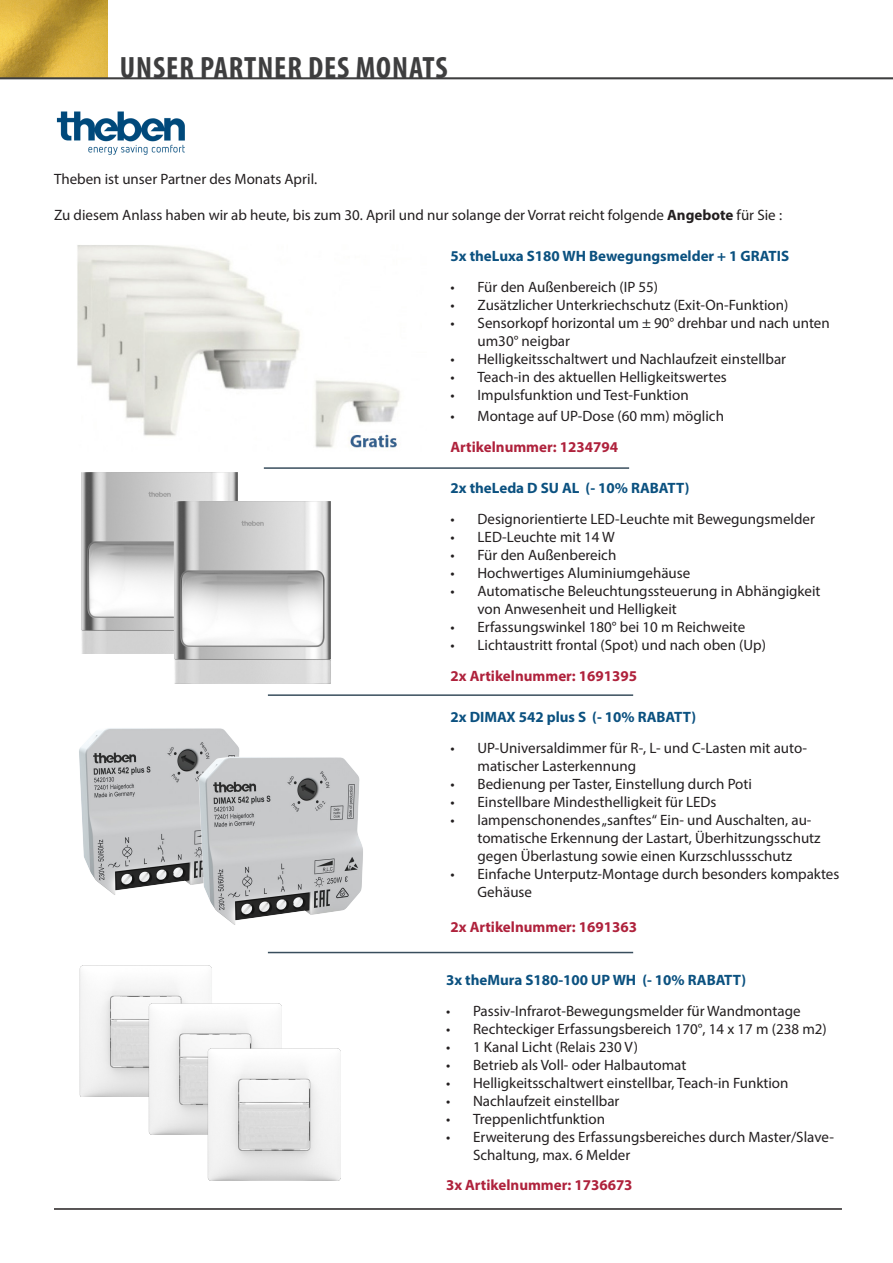
<style>
.page{position:relative;width:893px;height:1263px;background:#fff}
.page>*{position:absolute;margin:0;border:0;box-sizing:border-box;transform-origin:0 0}
.t1{font:700 condensed 30.9px "Myriad Pro";letter-spacing:.03em;color:#3e3e3f}
.t2{font:15px/18px "Myriad Pro";color:#231f20}
.t3{font:700 15px "Myriad Pro";color:#0b5180}
.t4{font:700 15px "Myriad Pro";color:#af223c}
.s1{font-weight:700}
</style>
<div class="page">
<hr style="left:54px;top:1208px;width:788px;height:2px;background:#231f20">
<img style="left:0;top:0;width:108px;height:77px">
<hr style="left:0;top:77px;width:893px;height:2px;background:#3e3e3f">
<img style="left:56px;top:111px;width:129px;height:44px">
<img style="left:77px;top:245px;width:323px;height:203px">
<hr style="left:264px;top:467px;width:365px;height:2px;background:#394e5d">
<img style="left:81px;top:473px;width:183px;height:181px">
<img style="left:148px;top:502px;width:183px;height:181px">
<hr style="left:268px;top:694px;width:365px;height:2px;background:#394e5d">
<hr style="left:268px;top:952px;width:365px;height:1px;background:#394e5d">
<img style="left:79px;top:728px;width:161px;height:167px">
<img style="left:193px;top:751px;width:170px;height:174px">
<img style="left:79px;top:965px;width:133px;height:132px">
<img style="left:143px;top:1003px;width:139px;height:131px">
<img style="left:202px;top:1048px;width:139px;height:132px">
<p class="t1" style="left:120px;top:48px;width:329px">UNSER PARTNER DES MONATS</p>
<p class="t2" style="left:54px;top:170px;width:265px">Theben ist unser Partner des Monats April.</p>
<p class="t2" style="left:54px;top:206px;width:730px">Zu diesem Anlass haben wir ab heute, bis zum 30. April und nur solange der Vorrat reicht folgende <span class="s1">Angebote</span> für Sie :</p>
<p class="t3" style="left:450px;top:246px;width:340px">5x theLuxa S180 WH Bewegungsmelder + 1 GRATIS</p>
<p class="t2" style="left:450px;top:278px;width:209px">• Für den Außenbereich (IP 55)</p>
<p class="t2" style="left:450px;top:296px;width:339px">• Zusätzlicher Unterkriechschutz (Exit-On-Funktion)</p>
<p class="t2" style="left:477px;top:314px;width:354px;text-indent:-27px">• Sensorkopf horizontal um ± 90° drehbar und nach unten um30° neigbar</p>
<p class="t2" style="left:450px;top:350px;width:337px">• Helligkeitsschaltwert und Nachlaufzeit einstellbar</p>
<p class="t2" style="left:450px;top:368px;width:278px">• Teach-in des aktuellen Helligkeitswertes</p>
<p class="t2" style="left:450px;top:386px;width:240px">• Impulsfunktion und Test-Funktion</p>
<p class="t2" style="left:450px;top:407px;width:275px">• Montage auf UP-Dose (60 mm) möglich</p>
<p class="t4" style="left:450px;top:437px;width:169px">Artikelnummer: 1234794</p>
<p class="t3" style="left:450px;top:479px;width:240px">2x theLeda D SU AL (- 10% RABATT)</p>
<p class="t2" style="left:450px;top:510px;width:366px">• Designorientierte LED-Leuchte mit Bewegungsmelder</p>
<p class="t2" style="left:450px;top:528px;width:166px">• LED-Leuchte mit 14 W</p>
<p class="t2" style="left:450px;top:546px;width:167px">• Für den Außenbereich</p>
<p class="t2" style="left:450px;top:564px;width:241px">• Hochwertiges Aluminiumgehäuse</p>
<p class="t2" style="left:477px;top:582px;width:345px;text-indent:-27px">• Automatische Beleuchtungssteuerung in Abhängigkeit von Anwesenheit und Helligkeit</p>
<p class="t2" style="left:450px;top:618px;width:296px">• Erfassungswinkel 180° bei 10 m Reichweite</p>
<p class="t2" style="left:450px;top:636px;width:317px">• Lichtaustritt frontal (Spot) und nach oben (Up)</p>
<p class="t4" style="left:450px;top:666px;width:188px">2x Artikelnummer: 1691395</p>
<p class="t3" style="left:450px;top:707px;width:247px">2x DIMAX 542 plus S (- 10% RABATT)</p>
<p class="t2" style="left:477px;top:739px;width:331px;text-indent:-27px">• UP-Universaldimmer für R-, L- und C-Lasten mit auto&shy;matischer Lasterkennung</p>
<p class="t2" style="left:450px;top:775px;width:303px">• Bedienung per Taster, Einstellung durch Poti</p>
<p class="t2" style="left:450px;top:793px;width:267px">• Einstellbare Mindesthelligkeit fü r LEDs</p>
<p class="t2" style="left:477px;top:811px;width:345px;text-indent:-27px">• lampenschonendes „sanftes“ Ein- und Auschalten, au&shy;tomatische Erkennung der Lastart, Überhitzungsschutz gegen Überlastung sowie einen Kurzschlussschutz</p>
<p class="t2" style="left:477px;top:865px;width:363px;text-indent:-27px">• Einfache Unterputz-Montage durch besonders kompaktes<br>Gehäuse</p>
<p class="t4" style="left:450px;top:917px;width:188px">2x Artikelnummer: 1691363</p>
<p class="t3" style="left:446px;top:970px;width:302px">3x theMura S180-100 UP WH (- 10% RABATT)</p>
<p class="t2" style="left:446px;top:1001px;width:356px">• Passiv-Infrarot-Bewegungsmelder für Wandmontage</p>
<p class="t2" style="left:446px;top:1019px;width:382px">• Rechteckiger Erfassungsbereich 170°, 14 x 17 m (238 m2)</p>
<p class="t2" style="left:446px;top:1037px;width:193px">• 1 Kanal Licht (Relais 230 V)</p>
<p class="t2" style="left:446px;top:1055px;width:242px">• Betrieb als Voll- oder Halbautomat</p>
<p class="t2" style="left:446px;top:1073px;width:344px">• Helligkeitsschaltwert einstellbar, Teach-in Funktion</p>
<p class="t2" style="left:446px;top:1091px;width:175px">• Nachlaufzeit einstellbar</p>
<p class="t2" style="left:446px;top:1109px;width:160px">• Treppenlichtfunktion</p>
<p class="t2" style="left:473px;top:1127px;width:362px;text-indent:-27px">• Erweiterung des Erfassungsbereiches durch Master/Slave-<br>Schaltung, max. 6 Melder</p>
<p class="t4" style="left:446px;top:1175px;width:188px">3x Artikelnummer: 1736673</p>
</div>
